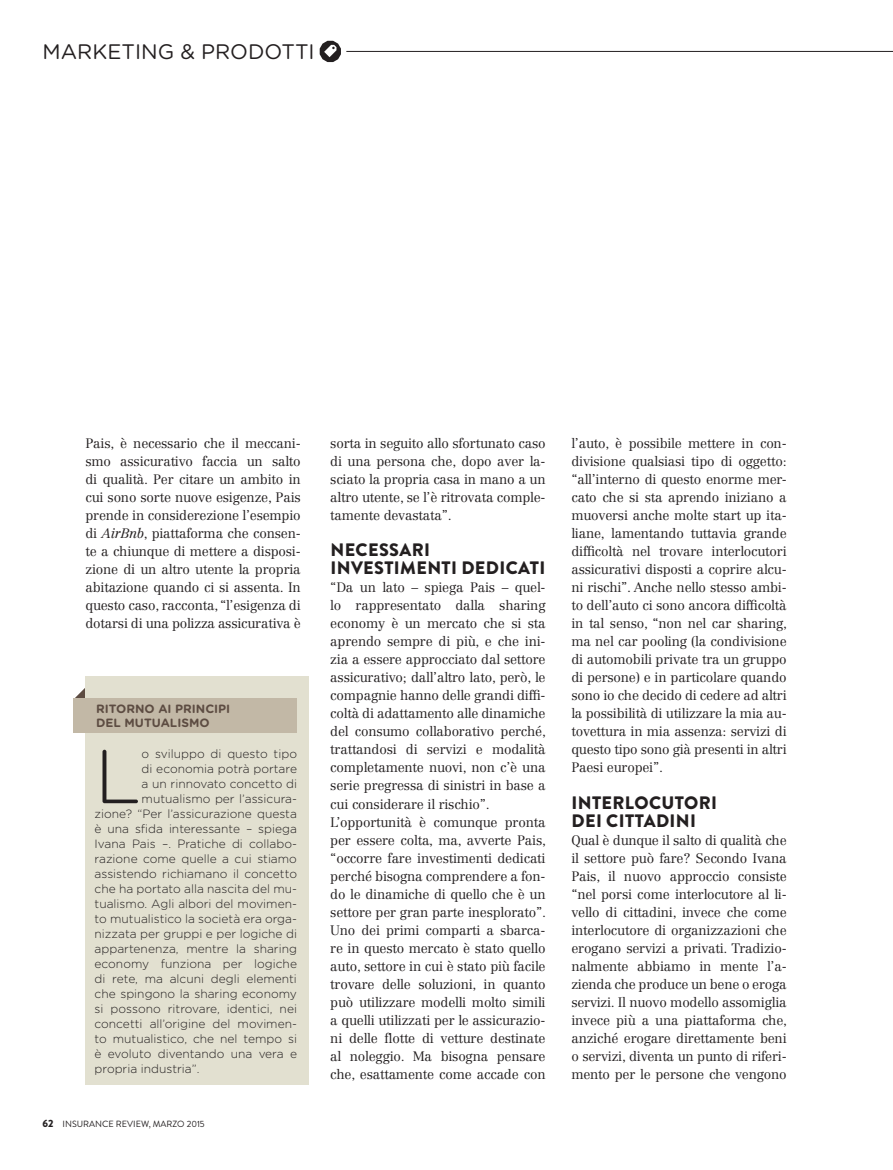
<style>
.page{position:relative;width:893px;height:1170px;background:#fff}
.page>*{position:absolute;margin:0;border:0;box-sizing:border-box;transform-origin:0 0}
.t1{font:300 75.9px "Gotham Rounded";color:#231f20}
.t2{font:21px "Gotham Rounded";color:#231f20}
.t3{font:900 18px/18px "Brandon Grotesque";letter-spacing:.02em;color:#231f20}
.t4{font:300 13.5px/18px "Centennial LT Std";letter-spacing:-.015em;color:#231f20;text-align:justify}
.t5{font:300 12px "Gotham Rounded";color:#231f20}
.t6{font:700 12px "Gotham Rounded";color:#5d4c42}
.t7{font:9px "Brandon Grotesque";color:#231f20}
.s1{font-style:italic}
.s2{font-weight:900;font-size:10.5px}
</style>
<div class="page">
<svg style="left:75px;top:688px;width:10px;height:10px"></svg>
<div style="left:85px;top:676px;width:224px;height:408px;background:#e2e0d0"></div>
<div style="left:73px;top:698px;width:224px;height:34px;background:#c2b8a6"></div>
<svg style="left:320px;top:41px;width:21px;height:21px"></svg>
<hr style="left:346px;top:51px;width:547px;height:1px;background:#231f20">
<p class="t2" style="left:43px;top:38px;width:274px">MARKETING &amp; PRODOTTI</p>
<p class="t4" style="left:85px;top:434px;width:217px">Pais, è necessario che il meccani&shy;smo assicurativo faccia un salto di qualità. Per citare un ambito in cui sono sorte nuove esigenze, Pais prende in considerezione l’esempio di <span class="s1">AirBnb</span>, piattaforma che consen&shy;te a chiunque di mettere a disposi&shy;zione di un altro utente la propria abitazione quando ci si assenta. In questo caso, racconta, “l’esigenza di dotarsi di una polizza assicurativa è</p>
<p class="t4" style="left:330px;top:434px;width:217px">sorta in seguito allo sfortunato caso di una persona che, dopo aver la&shy;sciato la propria casa in mano a un altro utente, se l’è ritrovata comple&shy;tamente devastata”.</p>
<p class="t3" style="left:330px;top:541px;width:216px">NECESSARI<br>INVESTIMENTI DEDICATI</p>
<p class="t4" style="left:330px;top:578px;width:217px">“Da un lato – spiega Pais – quel&shy;lo rappresentato dalla sharing economy è un mercato che si sta aprendo sempre di più, e che ini&shy;zia a essere approcciato dal settore assicurativo; dall’altro lato, però, le compagnie hanno delle grandi diffi&shy;coltà di adattamento alle dinamiche del consumo collaborativo perché, trattandosi di servizi e modalità completamente nuovi, non c’è una serie pregressa di sinistri in base a cui considerare il rischio”.</p>
<p class="t4" style="left:330px;top:812px;width:217px">L’opportunità è comunque pronta per essere colta, ma, avverte Pais, “occorre fare investimenti dedicati perché bisogna comprendere a fon&shy;do le dinamiche di quello che è un settore per gran parte inesplorato”.<br>Uno dei primi comparti a sbarca&shy;re in questo mercato è stato quello auto, settore in cui è stato più facile trovare delle soluzioni, in quanto può utilizzare modelli molto simili a quelli utilizzati per le assicurazio&shy;ni delle flotte di vetture destinate al noleggio. Ma bisogna pensare che, esattamente come accade con</p>
<p class="t6" style="left:96px;top:700px;width:136px">RITORNO AI PRINCIPI</p>
<p class="t6" style="left:96px;top:713px;width:115px">DEL MUTUALISMO</p>
<p class="t1" style="left:95px;top:725px;width:48px">L</p>
<p class="t5" style="left:142px;top:745px;width:157px">o sviluppo di questo tipo</p>
<p class="t5" style="left:142px;top:760px;width:157px">di economia potrà portare</p>
<p class="t5" style="left:142px;top:775px;width:157px">a un rinnovato concetto di</p>
<p class="t5" style="left:142px;top:790px;width:157px">mutualismo per l’assicura-</p>
<p class="t5" style="left:95px;top:805px;width:204px">zione? “Per l’assicurazione questa</p>
<p class="t5" style="left:95px;top:820px;width:204px">è una sfida interessante – spiega</p>
<p class="t5" style="left:95px;top:835px;width:204px">Ivana Pais –. Pratiche di collabo-</p>
<p class="t5" style="left:95px;top:850px;width:204px">razione come quelle a cui stiamo</p>
<p class="t5" style="left:95px;top:865px;width:204px">assistendo richiamano il concetto</p>
<p class="t5" style="left:95px;top:880px;width:204px">che ha portato alla nascita del mu-</p>
<p class="t5" style="left:95px;top:895px;width:204px">tualismo. Agli albori del movimen-</p>
<p class="t5" style="left:95px;top:910px;width:204px">to mutualistico la società era orga-</p>
<p class="t5" style="left:95px;top:925px;width:204px">nizzata per gruppi e per logiche di</p>
<p class="t5" style="left:95px;top:940px;width:204px">appartenenza, mentre la sharing</p>
<p class="t5" style="left:95px;top:955px;width:204px">economy funziona per logiche</p>
<p class="t5" style="left:95px;top:970px;width:204px">di rete, ma alcuni degli elementi</p>
<p class="t5" style="left:95px;top:985px;width:204px">che spingono la sharing economy</p>
<p class="t5" style="left:95px;top:1000px;width:204px">si possono ritrovare, identici, nei</p>
<p class="t5" style="left:95px;top:1015px;width:204px">concetti all’origine del movimen-</p>
<p class="t5" style="left:95px;top:1030px;width:204px">to mutualistico, che nel tempo si</p>
<p class="t5" style="left:95px;top:1045px;width:204px">è evoluto diventando una vera e</p>
<p class="t5" style="left:95px;top:1060px;width:106px">propria industria”.</p>
<p class="t7" style="left:43px;top:1117px;width:164px"><span class="s2">62</span> INSURANCE REVIEW, MARZO 2015</p>
<p class="t4" style="left:571px;top:434px;width:217px">l’auto, è possibile mettere in con&shy;divisione qualsiasi tipo di oggetto: “all’interno di questo enorme mer&shy;cato che si sta aprendo iniziano a muoversi anche molte start up ita&shy;liane, lamentando tuttavia grande difficoltà nel trovare interlocutori assicurativi disposti a coprire alcu&shy;ni rischi”. Anche nello stesso ambi&shy;to dell’auto ci sono ancora difficoltà in tal senso, “non nel car sharing, ma nel car pooling (la condivisione di automobili private tra un gruppo di persone) e in particolare quando sono io che decido di cedere ad altri la possibilità di utilizzare la mia au&shy;tovettura in mia assenza: servizi di questo tipo sono già presenti in altri Paesi europei”.</p>
<p class="t3" style="left:571px;top:793px;width:147px">INTERLOCUTORI</p>
<p class="t3" style="left:571px;top:811px;width:126px">DEI CITTADINI</p>
<p class="t4" style="left:571px;top:830px;width:217px">Qual è dunque il salto di qualità che il settore può fare? Secondo Ivana Pais, il nuovo approccio consiste “nel porsi come interlocutore al li&shy;vello di cittadini, invece che come interlocutore di organizzazioni che erogano servizi a privati. Tradizio&shy;nalmente abbiamo in mente l’a&shy;zienda che produce un bene o eroga servizi. Il nuovo modello assomiglia invece più a una piattaforma che, anziché erogare direttamente beni o servizi, diventa un punto di riferi&shy;mento per le persone che vengono</p>
</div>
